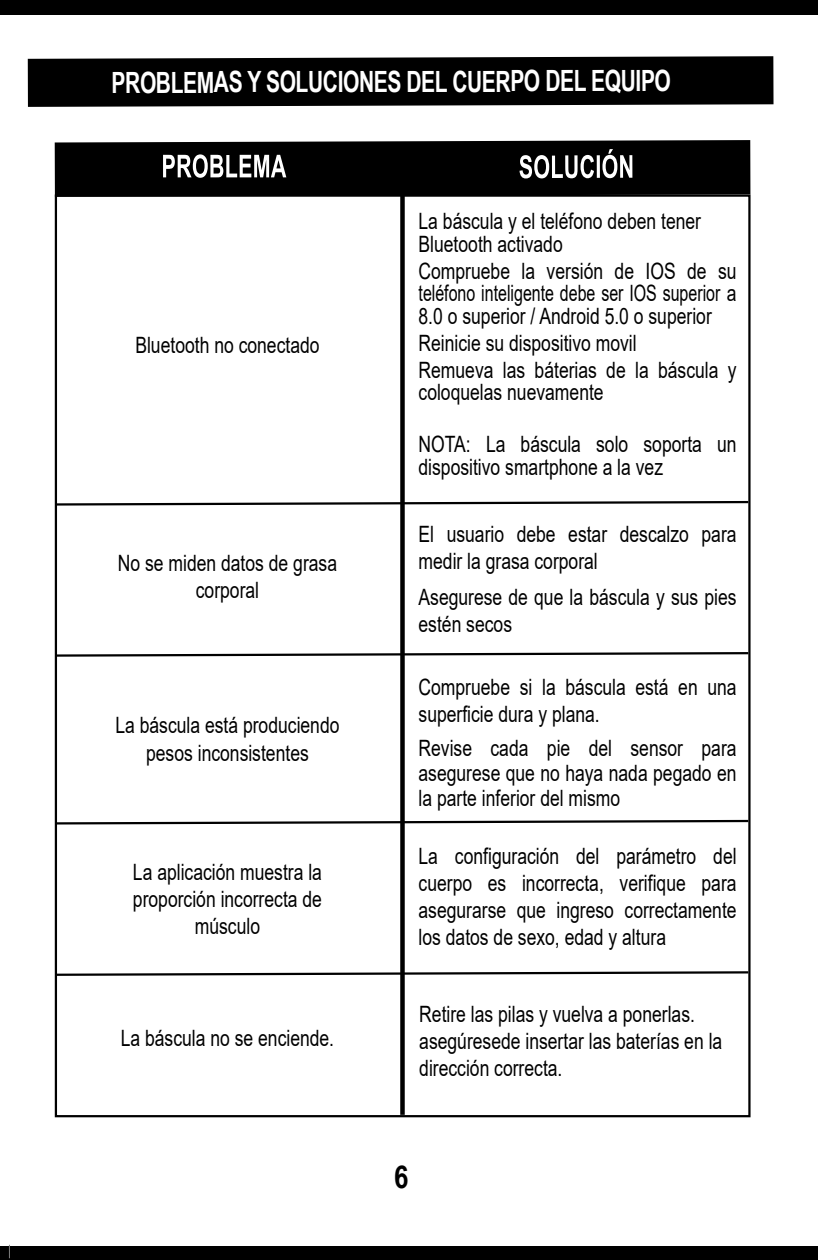
<style>
.page{position:relative;width:818px;height:1260px;background:#fff}
.page>*{position:absolute;margin:0;border:0;box-sizing:border-box;transform-origin:0 0}
.t1{font:700 31.5px "Arial Narrow";color:#000}
.t2{font:700 29.25px "Arial Narrow";letter-spacing:-.025em;color:#fff;scale:.88 1}
.t3{font:22.5px/27px "Arial";color:#000;scale:.78 1}
</style>
<div class="page">
<div style="left:0;top:0;width:818px;height:15px;background:#000"></div>
<div style="left:0;top:1245px;width:818px;height:14px;background:#000"></div>
<svg style="left:9px;top:1244px;width:1px;height:13px"></svg>
<div style="left:55px;top:194px;width:695px;height:923px;background:#fff;border:2px solid #000"></div>
<svg style="left:28px;top:56px;width:745px;height:51px;background:#0e0e0e"></svg>
<svg style="left:55px;top:140px;width:695px;height:57px;background:#171717"></svg>
<svg style="left:55px;top:500px;width:695px;height:6px"></svg>
<svg style="left:55px;top:651px;width:695px;height:6px"></svg>
<svg style="left:55px;top:818px;width:695px;height:7px"></svg>
<svg style="left:55px;top:970px;width:695px;height:6px"></svg>
<div style="left:400px;top:166px;width:5px;height:948px;background:#000"></div>
<h2 class="t2" style="left:112px;top:59px;width:637px">PROBLEMAS Y SOLUCIONES DEL CUERPO DEL EQUIPO</h2>
<p class="t3" style="left:135px;top:331px;width:237px">Bluetooth no conectado</p>
<p class="t3" style="left:118px;top:550px;width:282px;text-align:center">No se miden datos de grasa corporal</p>
<p class="t3" style="left:115px;top:712px;width:289px;text-align:center">La báscula está produciendo pesos inconsistentes</p>
<p class="t3" style="left:133px;top:858px;width:244px;text-align:center">La aplicación muestra la proporción incorrecta de músculo</p>
<p class="t3" style="left:121px;top:1024px;width:275px">La báscula no se enciende.</p>
<p class="t3" style="left:418px;top:210px;width:364px;line-height:22.5px">La báscula y el teléfono deben tener<br>Bluetooth activado</p>
<p class="t3" style="left:418px;top:259px;width:409px;line-height:22.5px;text-align:justify">Compruebe la versión de IOS de su teléfono inteligente debe ser IOS superior a 8.0 o superior / Android 5.0 o superior</p>
<p class="t3" style="left:418px;top:329px;width:409px">Reinicie su dispositivo movil<br>Remueva las báterias de la báscula y</p>
<p class="t3" style="left:418px;top:378px;width:239px">coloquelas nuevamente</p>
<p class="t3" style="left:418px;top:432px;width:409px;line-height:22.5px">NOTA: La báscula solo soporta un dispositivo smartphone a la vez</p>
<p class="t3" style="left:418px;top:520px;width:409px">El usuario debe estar descalzo para medir la grasa corporal</p>
<p class="t3" style="left:418px;top:583px;width:409px">Asegurese de que la báscula y sus pies estén secos</p>
<p class="t3" style="left:418px;top:673px;width:409px">Compruebe si la báscula está en una superficie dura y plana.</p>
<p class="t3" style="left:418px;top:735px;width:409px;line-height:24.8px;text-align:justify">Revise cada pie del sensor para asegurese que no haya nada pegado en la parte inferior del mismo</p>
<p class="t3" style="left:418px;top:842px;width:409px;text-align:justify">La configuración del parámetro del cuerpo es incorrecta, verifique para asegurarse que ingreso correctamente los datos de sexo, edad y altura</p>
<p class="t3" style="left:419px;top:999px;width:390px">Retire las pilas y vuelva a ponerlas. asegúresede insertar las baterías en la dirección correcta.</p>
<h1 class="t1" style="left:394px;top:1153px;width:16px">6</h1>
</div>
